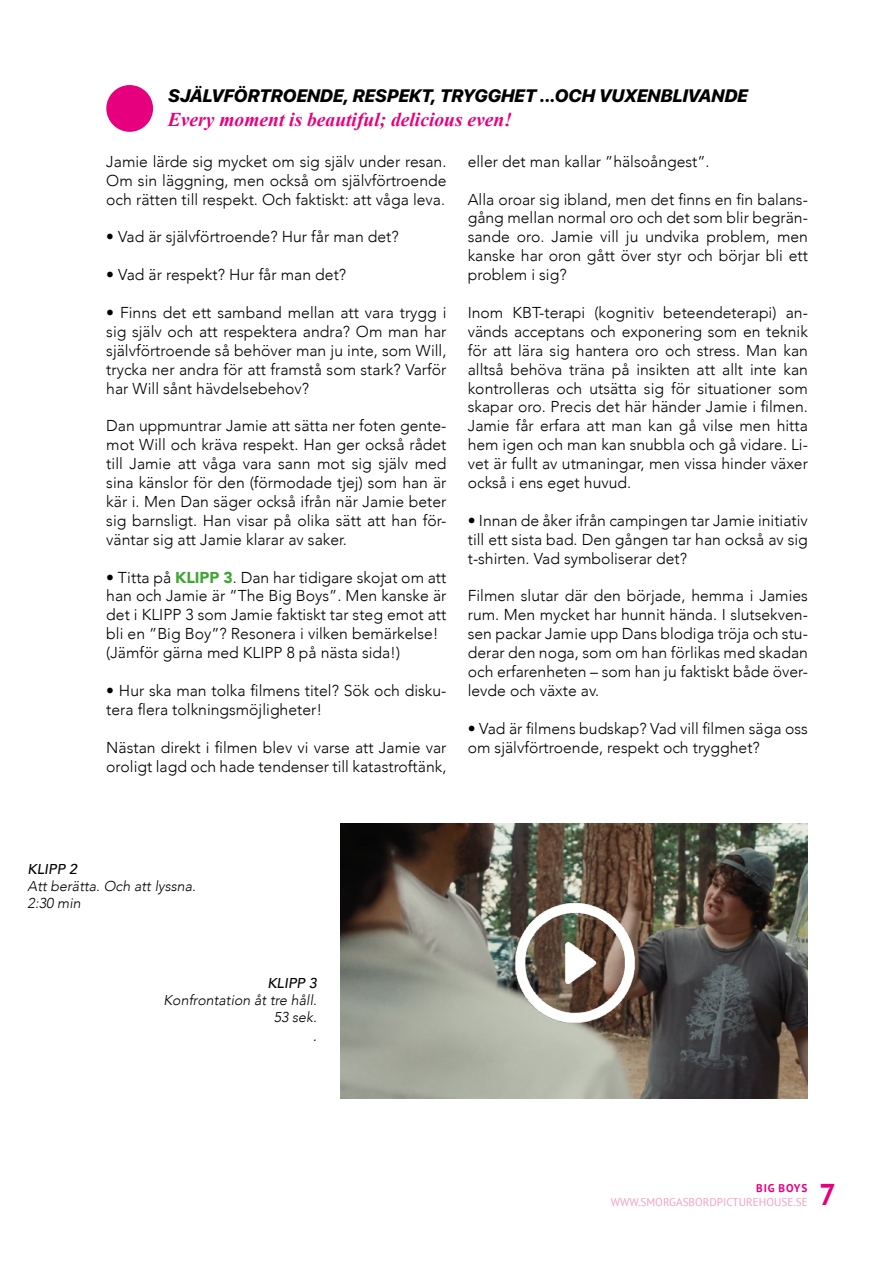
<style>
.page{position:relative;width:893px;height:1263px;background:#fff}
.page>*{position:absolute;margin:0;border:0;box-sizing:border-box;transform-origin:0 0}
.t1{font:700 30px "PT Sans";color:#e6007d}
.t2{font:italic 700 19.5px "Times New Roman";color:#e6007d}
.t3{font:italic 800 18px "SF Pro Display";color:#000}
.t4{font:300 15.75px/18.9px "Avenir";color:#000;text-align:justify}
.t5{font:italic 300 15.75px "Avenir";color:#000}
.t6{font:italic 300 14.25px/17.1px "Avenir";color:#000}
.t7{font:italic 500 14.25px "Avenir";color:#000}
.t8{font:11.25px "PT Sans";color:#f39fc5}
.t9{font:700 11.25px "PT Sans";letter-spacing:.08em;color:#e6007d}
.s1{font-weight:900;color:#3fa535}
</style>
<div class="page">
<div style="left:106px;top:85px;width:47px;height:47px;background:#e6007d;border-radius:50%"></div>
<img style="left:340px;top:824px;width:468px;height:274px">
<img style="left:510px;top:895px;width:128px;height:132px">
<p class="t3" style="left:168px;top:83px;width:581px">SJÄLVFÖRTROENDE, RESPEKT, TRYGGHET ...OCH VUXENBLIVANDE</p>
<p class="t2" style="left:168px;top:105px;width:345px">Every moment is beautiful; delicious even!</p>
<p class="t4" style="left:106px;top:152px;width:342px">Jamie lärde sig mycket om sig själv under resan.<br>Om sin läggning, men också om självförtroende och rätten till respekt. Och faktiskt: att våga leva.</p>
<p class="t4" style="left:106px;top:227px;width:294px">• Vad är självförtroende? Hur får man det?</p>
<p class="t4" style="left:106px;top:265px;width:241px">• Vad är respekt? Hur får man det?</p>
<p class="t4" style="left:106px;top:303px;width:342px">• Finns det ett samband mellan att vara trygg i sig själv och att respektera andra? Om man har självförtroende så behöver man ju inte, som Will, trycka ner andra för att framstå som stark? Varför har Will sånt hävdelsebehov?</p>
<p class="t4" style="left:106px;top:416px;width:342px">Dan uppmuntrar Jamie att sätta ner foten gente&shy;mot Will och kräva respekt. Han ger också rådet till Jamie att våga vara sann mot sig själv med sina känslor för den (förmodade tjej) som han är kär i. Men Dan säger också ifrån när Jamie beter sig barnsligt. Han visar på olika sätt att han för&shy;väntar sig att Jamie klarar av saker.</p>
<p class="t4" style="left:106px;top:568px;width:342px;text-align:left">• Titta på <span class="s1">KLIPP 3</span>. Dan har tidigare skojat om att han och Jamie är ”The Big Boys”. Men kanske är det i KLIPP 3 som Jamie faktiskt tar steg emot att bli en ”Big Boy”? Resonera i vilken bemärkelse! (Jämför gärna med KLIPP 8 på nästa sida!)</p>
<p class="t4" style="left:106px;top:681px;width:342px">• Hur ska man tolka filmens titel? Sök och disku&shy;tera flera tolkningsmöjligheter!</p>
<p class="t4" style="left:106px;top:738px;width:342px">Nästan direkt i filmen blev vi varse att Jamie var oroligt lagd och hade tendenser till katastroftänk,</p>
<p class="t4" style="left:468px;top:152px;width:243px">eller det man kallar ”hälsoångest”.</p>
<p class="t4" style="left:468px;top:190px;width:342px">Alla oroar sig ibland, men det finns en fin balans&shy;gång mellan normal oro och det som blir begrän&shy;sande oro. Jamie vill ju undvika problem, men kanske har oron gått över styr och börjar bli ett problem i sig?</p>
<p class="t4" style="left:468px;top:303px;width:342px">Inom KBT-terapi (kognitiv beteendeterapi) an&shy;vänds acceptans och exponering som en teknik för att lära sig hantera oro och stress. Man kan alltså behöva träna på insikten att allt inte kan kontrolleras och utsätta sig för situationer som skapar oro. Precis det här händer Jamie i filmen.<br>Jamie får erfara att man kan gå vilse men hitta hem igen och man kan snubbla och gå vidare. Li&shy;vet är fullt av utmaningar, men vissa hinder växer också i ens eget huvud.</p>
<p class="t4" style="left:468px;top:511px;width:342px">• Innan de åker ifrån campingen tar Jamie initiativ till ett sista bad. Den gången tar han också av sig t-shirten. Vad symboliserar det?</p>
<p class="t4" style="left:468px;top:587px;width:342px">Filmen slutar där den började, hemma i Jamies rum. Men mycket har hunnit hända. I slutsekven&shy;sen packar Jamie upp Dans blodiga tröja och stu&shy;derar den noga, som om han förlikas med skadan och erfarenheten – som han ju faktiskt både över&shy;levde och växte av.</p>
<p class="t4" style="left:468px;top:719px;width:342px">• Vad är filmens budskap? Vad vill filmen säga oss om självförtroende, respekt och trygghet?</p>
<p class="t7" style="left:28px;top:861px;width:51px">KLIPP 2</p>
<p class="t6" style="left:28px;top:878px;width:170px">Att berätta. Och att lyssna.<br>2:30 min</p>
<p class="t7" style="left:267px;top:975px;width:51px">KLIPP 3</p>
<p class="t6" style="left:164px;top:992px;width:155px;text-align:right">Konfrontation åt tre håll.<br>53 sek.</p>
<p class="t5" style="left:313px;top:1026px;width:6px">.</p>
<p class="t9" style="left:756px;top:1181px;width:53px">BIG BOYS</p>
<p class="t8" style="left:611px;top:1194px;width:199px">WWW.SMORGASBORDPICTUREHOUSE.SE</p>
<h1 class="t1" style="left:819px;top:1174px;width:19px">7</h1>
</div>
